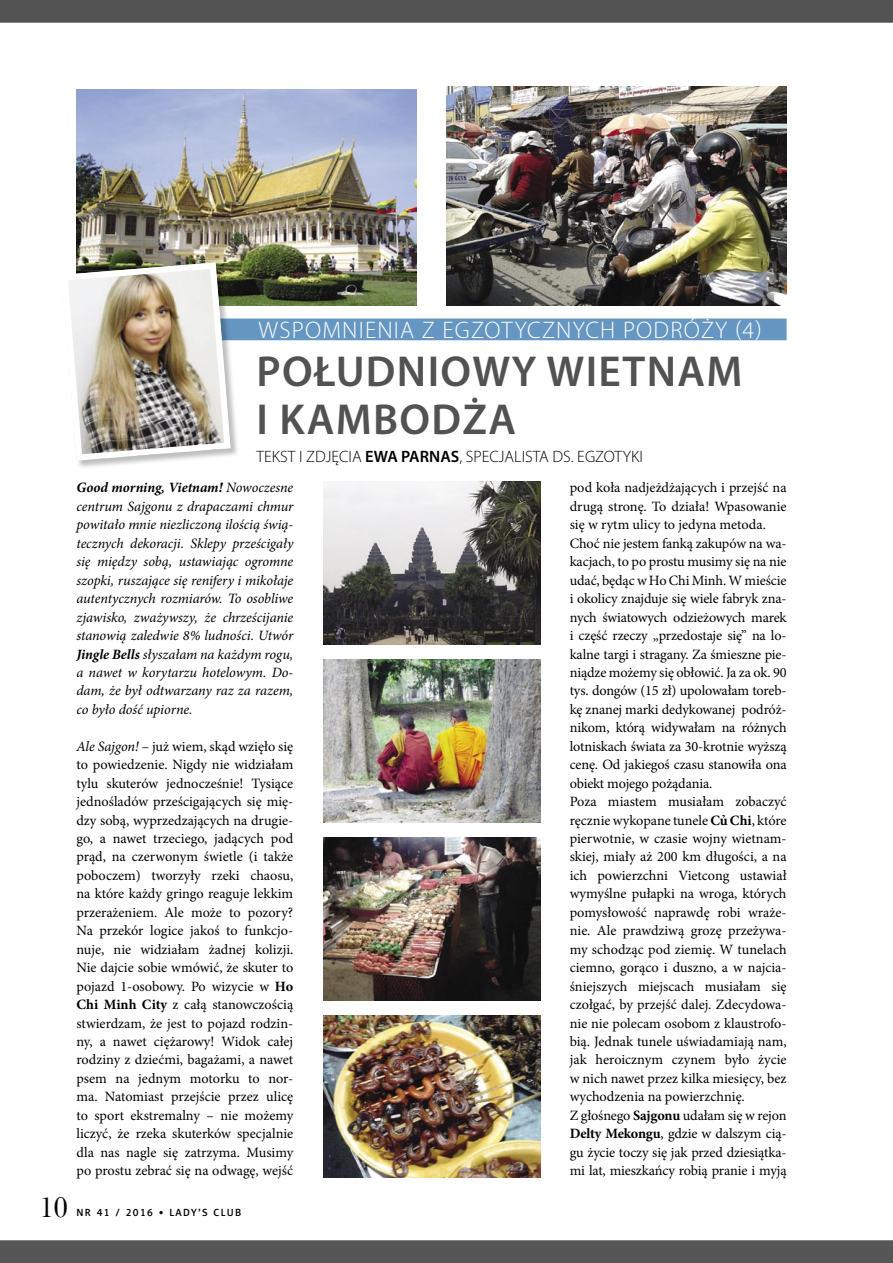
<style>
.page{position:relative;width:893px;height:1263px;background:#fff}
.page>*{position:absolute;margin:0;border:0;box-sizing:border-box;transform-origin:0 0}
._03_-_podtytulik_zapasowy{font:600 43.5px/48px "Myriad Pro";letter-spacing:.03em;color:#525252}
.t1{font:28.5px "Bulmer EU";color:#000}
._03_-_podtytulik_zapasowy-2{font:300 24px "Myriad Pro";letter-spacing:.05em;color:#fff}
._06_-_podpis_zdjecie{font:300 16.5px "Myriad Pro";color:#000}
._01_-_tekstowy{font:14.25px/18.5px "Minion Pro";letter-spacing:-.005em;color:#000;text-align:justify}
._01_-_tekstowy-2{font:italic 14.25px/18.5px "Minion Pro";letter-spacing:-.005em;color:#000;text-align:justify}
.t2{font:10.5px "Naomi Sans EFN Medium";letter-spacing:.13em;color:#000}
.s1{font-weight:600}
.s2{font-weight:700}
.s3{font-style:italic}
</style>
<div class="page">
<img style="left:77px;top:89px;width:340px;height:217px">
<div style="left:0;top:0;width:893px;height:23px;background:#525252"></div>
<div style="left:0;top:1240px;width:893px;height:23px;background:#565656"></div>
<div style="left:76px;top:318px;width:711px;height:22px;background:#6697c2"></div>
<div style="left:60px;top:261px;width:180px;height:209px;background:#000;opacity:.26"></div>
<img style="left:60px;top:259px;width:174px;height:205px">
<img style="left:323px;top:482px;width:217px;height:162px">
<img style="left:323px;top:837px;width:217px;height:163px">
<img style="left:323px;top:659px;width:217px;height:163px">
<img style="left:446px;top:87px;width:341px;height:219px">
<img style="left:323px;top:1015px;width:217px;height:163px">
<h2 class="t1" style="left:40px;top:1189px;width:30px">10</h2>
<p class="_03_-_podtytulik_zapasowy-2" style="left:258px;top:317px;width:505px">WSPOMNIENIA Z EGZOTYCZNYCH PODRÓŻY (4)</p>
<p class="_03_-_podtytulik_zapasowy" style="left:257px;top:348px;width:487px">POŁUDNIOWY WIETNAM<br>I KAMBODŻA</p>
<p class="_06_-_podpis_zdjecie" style="left:257px;top:447px;width:388px">TEKST I ZDJĘCIA <span class="s1">EWA PARNAS</span>, SPECJALISTA DS. EGZOTYKI</p>
<p class="_01_-_tekstowy-2" style="left:76px;top:479px;width:218px"><span class="s2">Good morning, Vietnam!</span> Nowoczesne centrum Sajgonu z drapaczami chmur powitało mnie niezliczoną ilością świą&shy;tecznych dekoracji. Sklepy prześcigały się między sobą, ustawiając ogromne szopki, ruszające się renifery i mikołaje autentycznych rozmiarów. To osobliwe zjawisko, zważywszy, że chrześcijanie stanowią zaledwie 8% ludności. Utwór <span class="s2">Jingle Bells</span> słyszałam na każdym rogu, a nawet w korytarzu hotelowym. Do&shy;dam, że był odtwarzany raz za razem, co było dość upiorne.</p>
<p class="_01_-_tekstowy" style="left:76px;top:737px;width:218px"><span class="s3">Ale Sajgon!</span> – już wiem, skąd wzięło się to powiedzenie. Nigdy nie widziałam tylu skuterów jednocześnie! Tysiące jednośladów prześcigających się mię&shy;dzy sobą, wyprzedzających na drugie&shy;go, a nawet trzeciego, jadących pod prąd, na czerwonym świetle (i także poboczem) tworzyły rzeki chaosu, na które każdy gringo reaguje lekkim przerażeniem. Ale może to pozory?<br>Na przekór logice jakoś to funkcjo&shy;nuje, nie widziałam żadnej kolizji.<br>Nie dajcie sobie wmówić, że skuter to pojazd 1-osobowy. Po wizycie w <span class="s2">Ho Chi Minh City</span> z całą stanowczością stwierdzam, że jest to pojazd rodzin&shy;ny, a nawet ciężarowy! Widok całej rodziny z dziećmi, bagażami, a nawet psem na jednym motorku to nor&shy;ma. Natomiast przejście przez ulicę to sport ekstremalny – nie możemy liczyć, że rzeka skuterków specjalnie dla nas nagle się zatrzyma. Musimy po prostu zebrać się na odwagę, wejść</p>
<p class="t2" style="left:77px;top:1206px;width:166px">NR 41 / 2016 • LADY’S CLUB</p>
<p class="_01_-_tekstowy" style="left:570px;top:479px;width:218px">pod koła nadjeżdżających i przejść na drugą stronę. To działa! Wpasowanie się w rytm ulicy to jedyna metoda.</p>
<p class="_01_-_tekstowy" style="left:570px;top:534px;width:218px">Choć nie jestem fanką zakupów na wa&shy;kacjach, to po prostu musimy się na nie udać, będąc w Ho Chi Minh. W mieście i okolicy znajduje się wiele fabryk zna&shy;nych światowych odzieżowych marek i część rzeczy „przedostaje się” na lo&shy;kalne targi i stragany. Za śmieszne pie&shy;niądze możemy się obłowić. Ja za ok. 90 tys. dongów (15 zł) upolowałam toreb&shy;kę znanej marki dedykowanej podróż&shy;nikom, którą widywałam na różnych lotniskach świata za 30-krotnie wyższą cenę. Od jakiegoś czasu stanowiła ona obiekt mojego pożądania.</p>
<p class="_01_-_tekstowy" style="left:570px;top:792px;width:218px">Poza miastem musiałam zobaczyć ręcznie wykopane tunele <span class="s2">Củ Chi</span>, które pierwotnie, w czasie wojny wietnam&shy;skiej, miały aż 200 km długości, a na ich powierzchni Vietcong ustawiał wymyślne pułapki na wroga, których pomysłowość naprawdę robi wraże&shy;nie. Ale prawdziwą grozę przeżywa&shy;my schodząc pod ziemię. W tunelach ciemno, gorąco i duszno, a w najcia&shy;śniejszych miejscach musiałam się czołgać, by przejść dalej. Zdecydowa&shy;nie nie polecam osobom z klaustrofo&shy;bią. Jednak tunele uświadamiają nam, jak heroicznym czynem było życie w nich nawet przez kilka miesięcy, bez wychodzenia na powierzchnię.</p>
<p class="_01_-_tekstowy" style="left:570px;top:1106px;width:218px">Z głośnego <span class="s2">Sajgonu</span> udałam się w rejon <span class="s2">Delty Mekongu</span>, gdzie w dalszym cią&shy;gu życie toczy się jak przed dziesiątka&shy;mi lat, mieszkańcy robią pranie i myją</p>
</div>
